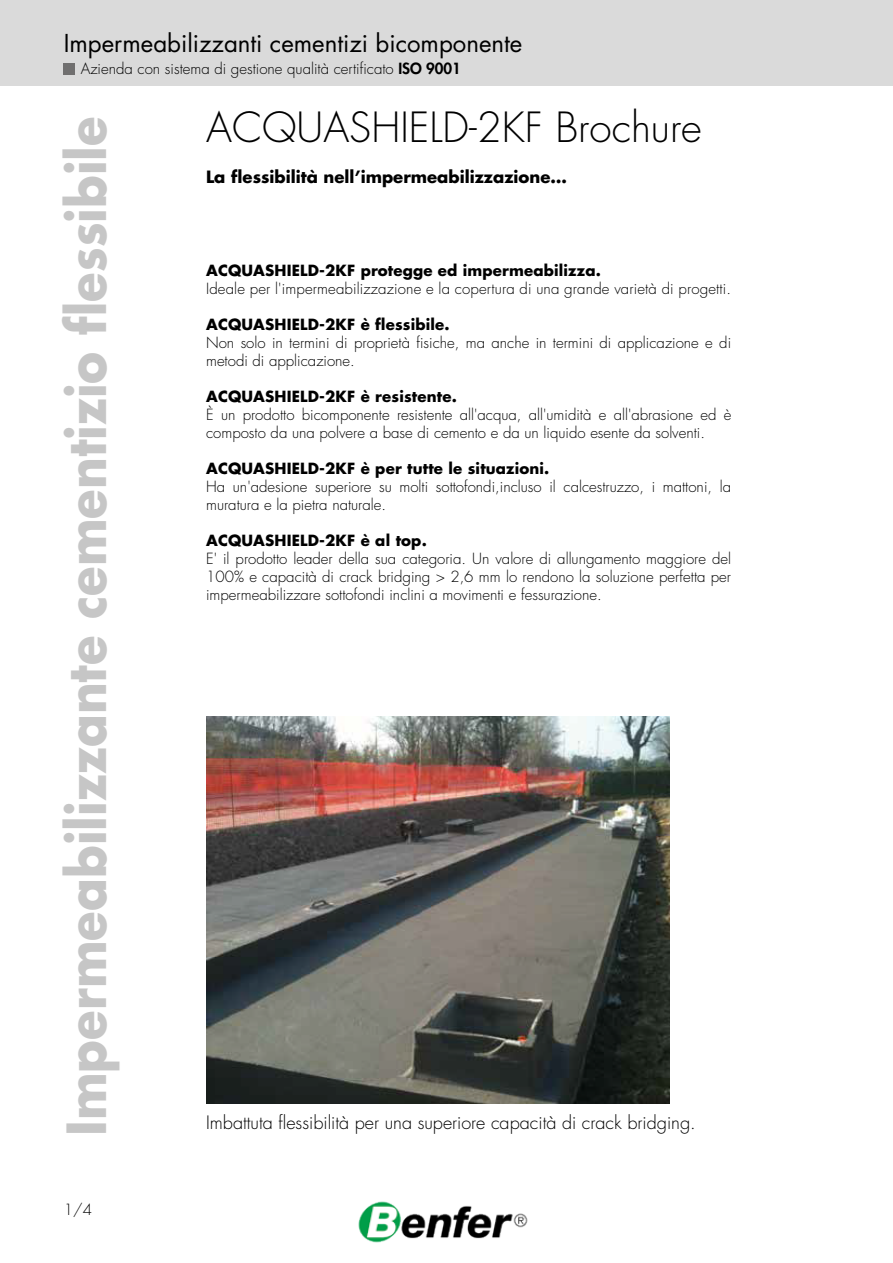
<style>
.page{position:relative;width:893px;height:1263px;background:#fff}
.page>*{position:absolute;margin:0;border:0;box-sizing:border-box;transform-origin:0 0}
.t1{font:700 52.5px "Futura CE";color:#c6c6c6;scale:.92 1}
.t2{font:300 40.5px "Futura";color:#000}
.t3{font:24px "Futura CE";color:#000}
.t4{font:300 18px "Futura";color:#000}
.t5{font:700 16.5px "Futura CE";color:#000}
.t6{font:300 15px/18px "Futura";color:#000}
.t7{font:700 15px "Futura CE";letter-spacing:.01em;color:#000}
.s1{font-weight:800}
</style>
<div class="page">
<div style="left:0;top:0;width:893px;height:85px;background:#dadada"></div>
<img style="left:358px;top:1201px;width:170px;height:42px">
<div style="left:64px;top:63px;width:11px;height:11px;background:#706f6f"></div>
<img style="left:206px;top:717px;width:464px;height:387px">
<h3 class="t3" style="left:64px;top:28px;width:460px">Impermeabilizzanti cementizi bicomponente</h3>
<p class="t6" style="left:81px;top:60px;width:382px">Azienda con sistema di gestione qualità certificato <span class="s1">ISO 9001</span></p>
<h1 class="t1" style="left:48px;top:1136px;width:1110px;rotate:-90deg">Impermeabilizzante cementizio flessibile</h1>
<p class="t6" style="left:64px;top:1200px;width:30px">1/4</p>
<h2 class="t2" style="left:206px;top:103px;width:497px">ACQUASHIELD-2KF Brochure</h2>
<p class="t5" style="left:206px;top:164px;width:362px">La flessibilità nell’impermeabilizzazione…</p>
<p class="t7" style="left:206px;top:259px;width:396px">ACQUASHIELD-2KF protegge ed impermeabilizza.</p>
<p class="t6" style="left:206px;top:280px;width:526px">Ideale per l'impermeabilizzazione e la copertura di una grande varietà di progetti.</p>
<p class="t7" style="left:206px;top:313px;width:245px">ACQUASHIELD-2KF è flessibile.</p>
<p class="t6" style="left:206px;top:334px;width:526px">Non solo in termini di proprietà fisiche, ma anche in termini di applicazione e di metodi di applicazione.</p>
<p class="t7" style="left:206px;top:385px;width:252px">ACQUASHIELD-2KF è resistente.</p>
<p class="t6" style="left:206px;top:406px;width:527px">È un prodotto bicomponente resistente all'acqua, all'umidità e all'abrasione ed è composto da una polvere a base di cemento e da un liquido esente da solventi.</p>
<p class="t7" style="left:206px;top:457px;width:345px">ACQUASHIELD-2KF è per tutte le situazioni.</p>
<p class="t6" style="left:206px;top:478px;width:526px">Ha un'adesione superiore su molti sottofondi,incluso il calcestruzzo, i mattoni, la muratura e la pietra naturale.</p>
<p class="t7" style="left:206px;top:529px;width:222px">ACQUASHIELD-2KF è al top.</p>
<p class="t6" style="left:206px;top:550px;width:526px;text-align:justify">E' il prodotto leader della sua categoria. Un valore di allungamento maggiore del 100% e capacità di crack bridging &gt; 2,6 mm lo rendono la soluzione perfetta per impermeabilizzare sottofondi inclini a movimenti e fessurazione.</p>
<p class="t4" style="left:206px;top:1112px;width:491px">Imbattuta flessibilità per una superiore capacità di crack bridging.</p>
</div>
